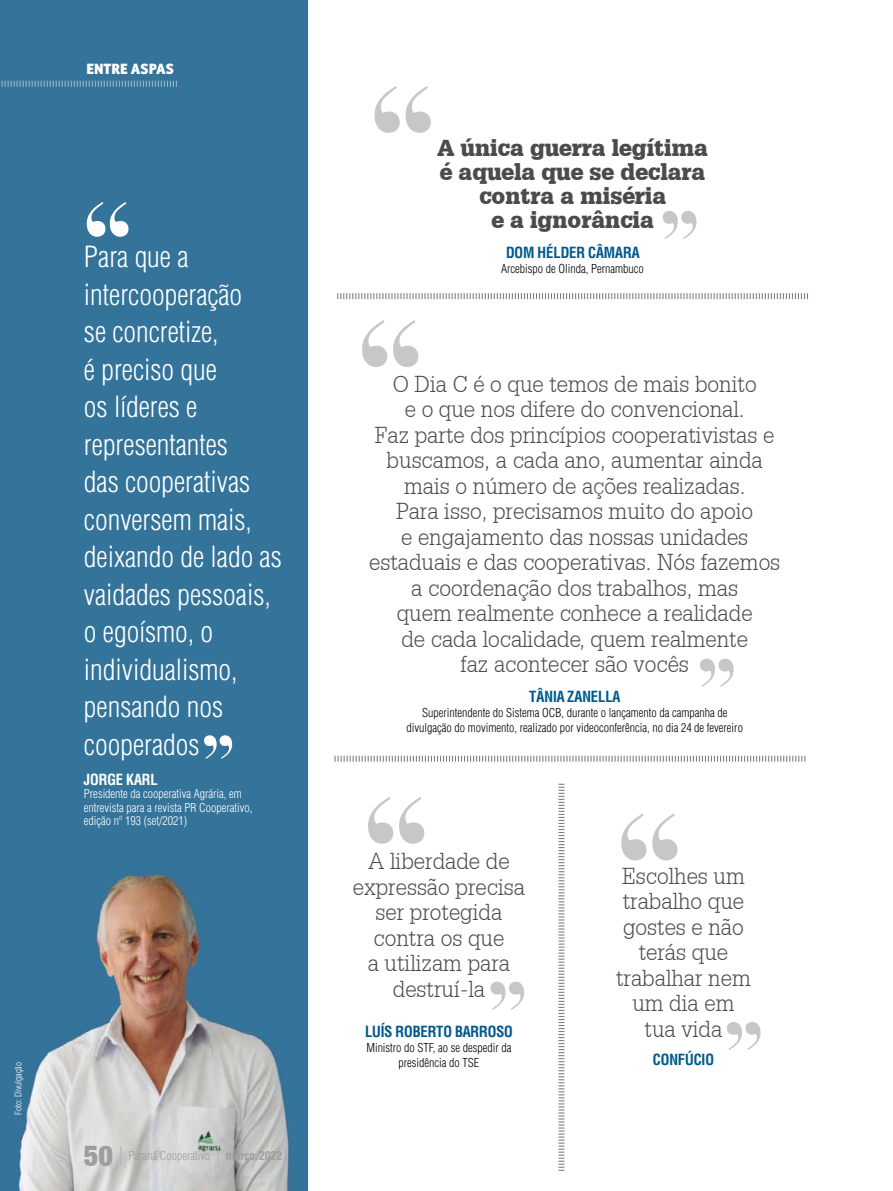
<style>
.page{position:relative;width:893px;height:1191px;background:#fff}
.page>*{position:absolute;margin:0;border:0;box-sizing:border-box;transform-origin:0 0}
.t1{font:700 150px "Didot";color:#c6c7c8}
.t2{font:700 111.3px "Didot";color:#fff}
.t3{font:700 90px "Didot";color:#c6c7c8}
.t4{font:700 75px "Didot";color:#fff}
.t5{font:30px "Sans Black Cond";color:#9c9e9f}
.t6{font:300 condensed 28.5px/37.5px "Helvetica";color:#fff}
.t7{font:300 22.5px/25.5px "Installation Light S Si";color:#4b4b4d;text-align:center}
.t8{font:900 22.5px/24px "Installation Black S Si";color:#4b4b4d;text-align:center}
.t9{font:700 condensed 15px "Helvetica";color:#00598c}
.t10{font:900 15px "Officina Sans ITC Std";color:#fff}
.t11{font:700 condensed 15px "Helvetica";color:#fff}
.t12{font:300 condensed 12px/15px "Helvetica";color:#000;text-align:center}
.t13{font:300 condensed 12px/13.5px "Helvetica";color:#fff}
.t14{font:300 condensed 12px "Helvetica";color:#9c9e9f}
.t15{font:700 condensed 12px "Helvetica";color:#9c9e9f}
.t16{font:300 condensed 9px "Helvetica";color:#fff}
</style>
<div class="page">
<img style="left:0;top:0;width:307px;height:1191px">
<svg style="left:337px;top:293px;width:471px;height:6px"></svg>
<svg style="left:558px;top:783px;width:6px;height:387px"></svg>
<svg style="left:0;top:81px;width:177px;height:6px"></svg>
<svg style="left:334px;top:755px;width:471px;height:6px"></svg>
<svg style="left:120px;top:1146px;width:1px;height:19px"></svg>
<svg style="left:218px;top:1146px;width:1px;height:19px"></svg>
<p class="t10" style="left:86px;top:59px;width:89px">ENTRE ASPAS</p>
<h2 class="t2" style="left:82px;top:175px;width:53px">“</h2>
<p class="t6" style="left:84px;top:238px;width:199px">Para que a intercooperação<br>se concretize,<br>é preciso que<br>os líderes e representantes<br>das cooperativas conversem mais, deixando de lado as vaidades pessoais, o egoísmo, o individualismo, pensando nos cooperados</p>
<p class="t11" style="left:84px;top:770px;width:75px">JORGE KARL</p>
<p class="t13" style="left:84px;top:787px;width:170px">Presidente da cooperativa Agrária, em entrevista para a revista PR Cooperativo, edição nº 193 (set/2021)</p>
<h3 class="t4" style="left:201px;top:717px;width:36px">”</h3>
<p class="t16" style="left:13px;top:1115px;width:54px;rotate:-90deg">Foto: Divulgação</p>
<h3 class="t5" style="left:84px;top:1137px;width:31px">50</h3>
<p class="t14" style="left:128px;top:1147px;width:83px">Paraná Cooperativo</p>
<p class="t15" style="left:226px;top:1148px;width:58px">março.2022</p>
<h1 class="t1" style="left:368px;top:50px;width:71px">“</h1>
<h1 class="t1" style="left:355px;top:284px;width:71px">“</h1>
<p class="t8" style="left:437px;top:136px;width:272px">A única guerra legítima é aquela que se declara contra a miséria<br>e a ignorância</p>
<p class="t9" style="left:506px;top:244px;width:135px">DOM HÉLDER CÂMARA</p>
<p class="t12" style="left:501px;top:261px;width:144px">Arcebispo de Olinda, Pernambuco</p>
<h3 class="t3" style="left:659px;top:189px;width:43px">”</h3>
<p class="t7" style="left:369px;top:371px;width:413px">O Dia C é o que temos de mais bonito<br>e o que nos difere do convencional.<br>Faz parte dos princípios cooperativistas e buscamos, a cada ano, aumentar ainda mais o número de ações realizadas.<br>Para isso, precisamos muito do apoio<br>e engajamento das nossas unidades estaduais e das cooperativas. Nós fazemos a coordenação dos trabalhos, mas<br>quem realmente conhece a realidade<br>de cada localidade, quem realmente<br>faz acontecer são vocês</p>
<p class="t9" style="left:529px;top:688px;width:93px">TÂNIA ZANELLA</p>
<p class="t12" style="left:406px;top:705px;width:338px">Superintendente do Sistema OCB, durante o lançamento da campanha de divulgação do movimento, realizado por videoconferência, no dia 24 de fevereiro</p>
<h3 class="t3" style="left:696px;top:637px;width:43px">”</h3>
<h1 class="t1" style="left:361px;top:760px;width:71px">“</h1>
<p class="t7" style="left:353px;top:848px;width:174px">A liberdade de expressão precisa ser protegida contra os que<br>a utilizam para destruí-la</p>
<p class="t9" style="left:365px;top:1023px;width:149px">LUÍS ROBERTO BARROSO</p>
<p class="t12" style="left:366px;top:1040px;width:147px">Ministro do STF, ao se despedir da presidência do TSE</p>
<h3 class="t3" style="left:486px;top:960px;width:43px">”</h3>
<h1 class="t1" style="left:615px;top:777px;width:71px">“</h1>
<p class="t7" style="left:616px;top:863px;width:136px">Escolhes um trabalho que gostes e não terás que trabalhar nem um dia em tua vida</p>
<p class="t9" style="left:653px;top:1051px;width:63px">CONFÚCIO</p>
<h3 class="t3" style="left:723px;top:1000px;width:43px">”</h3>
</div>
